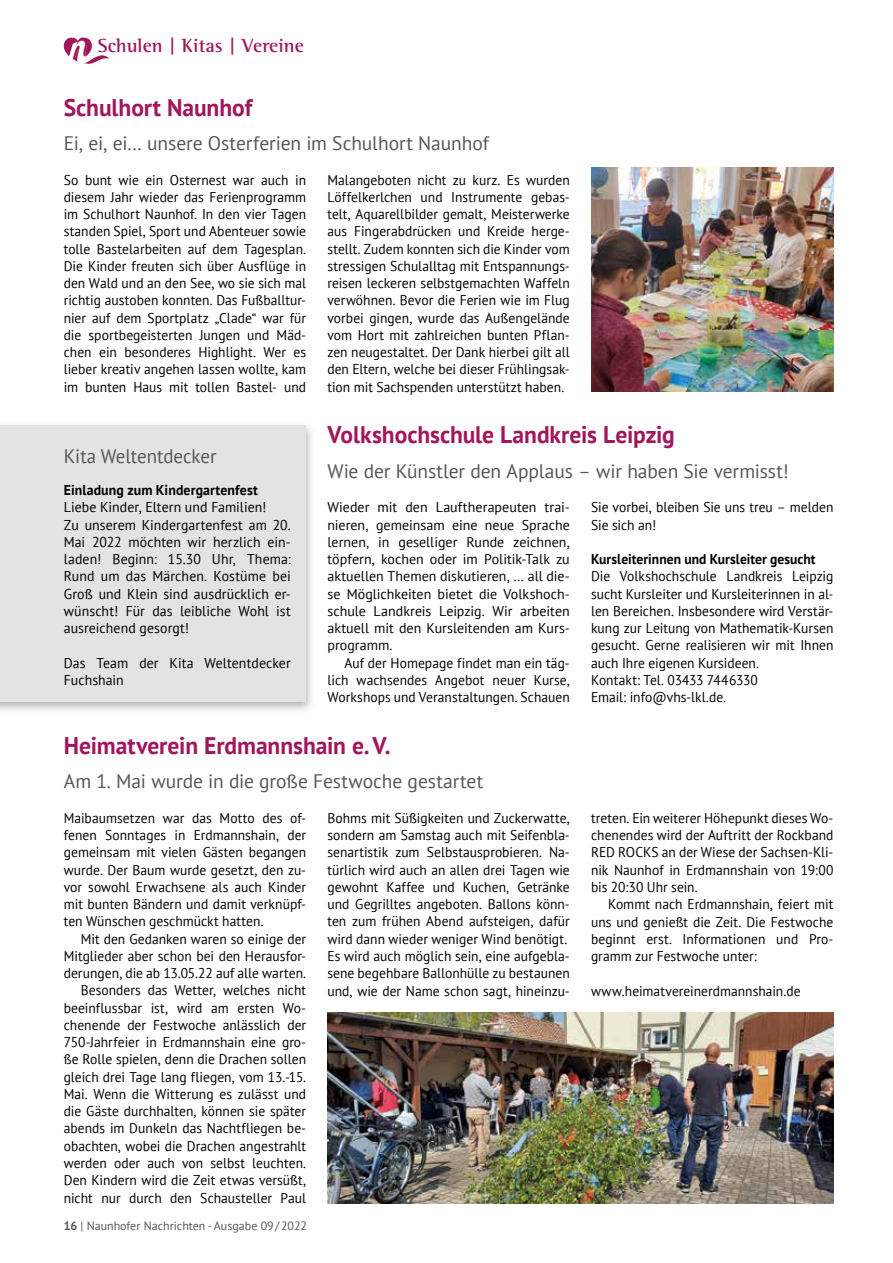
<style>
.page{position:relative;width:893px;height:1263px;background:#fff}
.page>*{position:absolute;margin:0;border:0;box-sizing:border-box;transform-origin:0 0}
.t1{font:700 24px "PT Sans";letter-spacing:-.005em;color:#a2165b}
.t2{font:19.5px "PT Sans";letter-spacing:-.005em;color:#565655}
.t3{font:700 19.5px "Rotis Semi Serif Std";letter-spacing:.005em;color:#a2165b}
.t4{font:14.25px/17.2px "PT Sans";letter-spacing:.005em;color:#000}
.t5{font:700 14.25px "PT Sans";letter-spacing:.01em;color:#000}
.t6{font:14.1px/17.2px "PT Sans";color:#000;text-align:justify;scale:.96 1}
.t7{font:14.1px/17.2px "PT Sans";color:#000;text-align:justify}
.t8{font:700 14.1px "PT Sans";letter-spacing:.005em;color:#000;scale:.96 1}
.t9{font:12px "PT Sans";color:#565655}
.s1{font-weight:700}
</style>
<div class="page">
<svg style="left:64px;top:37px;width:46px;height:27px"></svg>
<img style="left:0;top:425px;width:312px;height:285px">
<div style="left:0;top:426px;width:306px;height:276px;background:#e3e3e3"></div>
<img style="left:591px;top:167px;width:242px;height:225px">
<img style="left:327px;top:1013px;width:506px;height:190px">
<h2 class="t3" style="left:98px;top:34px;width:208px">Schulen | Kitas | Vereine</h2>
<h1 class="t1" style="left:64px;top:91px;width:190px">Schulhort Naunhof</h1>
<h2 class="t2" style="left:64px;top:131px;width:427px">Ei, ei, ei… unsere Osterferien im Schulhort Naunhof</h2>
<p class="t6" style="left:64px;top:171px;width:254px">So bunt wie ein Osternest war auch in diesem Jahr wieder das Ferienprogramm im Schulhort Naunhof. In den vier Tagen standen Spiel, Sport und Abenteuer sowie tolle Bastelarbeiten auf dem Tagesplan.<br>Die Kinder freuten sich über Ausflüge in den Wald und an den See, wo sie sich mal richtig austoben konnten. Das Fußballtur&shy;nier auf dem Sportplatz „Clade“ war für die sportbegeisterten Jungen und Mäd&shy;chen ein besonderes Highlight. Wer es lieber kreativ angehen lassen wollte, kam im bunten Haus mit tollen Bastel- und</p>
<p class="t6" style="left:327px;top:171px;width:254px">Malangeboten nicht zu kurz. Es wurden Löffelkerlchen und Instrumente gebas&shy;telt, Aquarellbilder gemalt, Meisterwerke aus Fingerabdrücken und Kreide herge&shy;stellt. Zudem konnten sich die Kinder vom stressigen Schulalltag mit Entspannungs&shy;reisen leckeren selbstgemachten Waffeln verwöhnen. Bevor die Ferien wie im Flug vorbei gingen, wurde das Außengelände vom Hort mit zahlreichen bunten Pflan&shy;zen neugestaltet. Der Dank hierbei gilt all den Eltern, welche bei dieser Frühlingsak&shy;tion mit Sachspenden unterstützt haben.</p>
<h2 class="t2" style="left:64px;top:444px;width:154px">Kita Weltentdecker</h2>
<p class="t5" style="left:64px;top:481px;width:196px">Einladung zum Kindergartenfest</p>
<p class="t4" style="left:64px;top:498px;width:229px">Liebe Kinder, Eltern und Familien!<br>Zu unserem Kindergartenfest am 20.<br>Mai 2022 möchten wir herzlich ein&shy;laden! Beginn: 15.30 Uhr, Thema:<br>Rund um das Märchen. Kostüme bei Groß und Klein sind ausdrücklich er&shy;wünscht! Für das leibliche Wohl ist ausreichend gesorgt!</p>
<p class="t4" style="left:64px;top:654px;width:228px">Das Team der Kita Weltentdecker<br>Fuchshain</p>
<h1 class="t1" style="left:327px;top:419px;width:349px">Volkshochschule Landkreis Leipzig</h1>
<h2 class="t2" style="left:327px;top:458px;width:463px">Wie der Künstler den Applaus – wir haben Sie vermisst!</h2>
<p class="t7" style="left:327px;top:498px;width:244px">Wieder mit den Lauftherapeuten trai&shy;nieren, gemeinsam eine neue Sprache lernen, in geselliger Runde zeichnen, töpfern, kochen oder im Politik-Talk zu aktuellen Themen diskutieren, … all die&shy;se Möglichkeiten bietet die Volkshoch&shy;schule Landkreis Leipzig. Wir arbeiten aktuell mit den Kursleitenden am Kurs&shy;programm.</p>
<p class="t6" style="left:327px;top:654px;width:254px;text-indent:17px">Auf der Homepage findet man ein täg&shy;lich wachsendes Angebot neuer Kurse, Workshops und Veranstaltungen. Schauen</p>
<p class="t6" style="left:591px;top:498px;width:254px">Sie vorbei, bleiben Sie uns treu – melden<br>Sie sich an!</p>
<p class="t8" style="left:591px;top:550px;width:235px">Kursleiterinnen und Kursleiter gesucht</p>
<p class="t6" style="left:591px;top:567px;width:254px;text-align:left">Die Volkshochschule Landkreis Leipzig sucht Kursleiter und Kursleiterinnen in al&shy;len Bereichen. Insbesondere wird Verstär&shy;kung zur Leitung von Mathematik-Kursen gesucht. Gerne realisieren wir mit Ihnen auch Ihre eigenen Kursideen.<br>Kontakt: Tel. 03433 7446330<br>Email: info@vhs-lkl.de.</p>
<h1 class="t1" style="left:64px;top:730px;width:328px">Heimatverein Erdmannshain e. V.</h1>
<h2 class="t2" style="left:64px;top:769px;width:421px">Am 1. Mai wurde in die große Festwoche gestartet</h2>
<p class="t6" style="left:64px;top:809px;width:254px">Maibaumsetzen war das Motto des of&shy;fenen Sonntages in Erdmannshain, der gemeinsam mit vielen Gästen begangen wurde. Der Baum wurde gesetzt, den zu&shy;vor sowohl Erwachsene als auch Kinder mit bunten Bändern und damit verknüpf&shy;ten Wünschen geschmückt hatten.</p>
<p class="t6" style="left:64px;top:930px;width:254px;text-align:right">Mit den Gedanken waren so einige der Mitglieder aber schon bei den Herausfor&shy;derungen, die ab 13.05.22 auf alle warten.<br>Besonders das Wetter, welches nicht beeinflussbar ist, wird am ersten Wo&shy;chenende der Festwoche anlässlich der 750-Jahrfeier in Erdmannshain eine gro&shy;ße Rolle spielen, denn die Drachen sollen gleich drei Tage lang fliegen, vom 13.-15.<br>Mai. Wenn die Witterung es zulässt und die Gäste durchhalten, können sie später abends im Dunkeln das Nachtfliegen be&shy;obachten, wobei die Drachen angestrahlt werden oder auch von selbst leuchten.<br>Den Kindern wird die Zeit etwas versüßt, nicht nur durch den Schausteller Paul</p>
<p class="t9" style="left:64px;top:1218px;width:245px"><span class="s1">16</span> | Naunhofer Nachrichten - Ausgabe 09 / 2022</p>
<p class="t6" style="left:327px;top:809px;width:254px;text-align:left">Bohms mit Süßigkeiten und Zuckerwatte, sondern am Samstag auch mit Seifenbla&shy;senartistik zum Selbstausprobieren. Na&shy;türlich wird auch an allen drei Tagen wie gewohnt Kaffee und Kuchen, Getränke und Gegrilltes angeboten. Ballons könn&shy;ten zum frühen Abend aufsteigen, dafür wird dann wieder weniger Wind benötigt.<br>Es wird auch möglich sein, eine aufgebla&shy;sene begehbare Ballonhülle zu bestaunen und, wie der Name schon sagt, hineinzu-</p>
<p class="t6" style="left:591px;top:809px;width:254px">treten. Ein weiterer Höhepunkt dieses Wo&shy;chenendes wird der Auftritt der Rockband RED ROCKS an der Wiese der Sachsen-Kli&shy;nik Naunhof in Erdmannshain von 19:00 bis 20:30 Uhr sein.</p>
<p class="t6" style="left:591px;top:895px;width:254px;text-indent:17px">Kommt nach Erdmannshain, feiert mit uns und genießt die Zeit. Die Festwoche beginnt erst. Informationen und Pro&shy;gramm zur Festwoche unter:</p>
<p class="t6" style="left:591px;top:982px;width:220px">www.heimatvereinerdmannshain.de</p>
</div>
